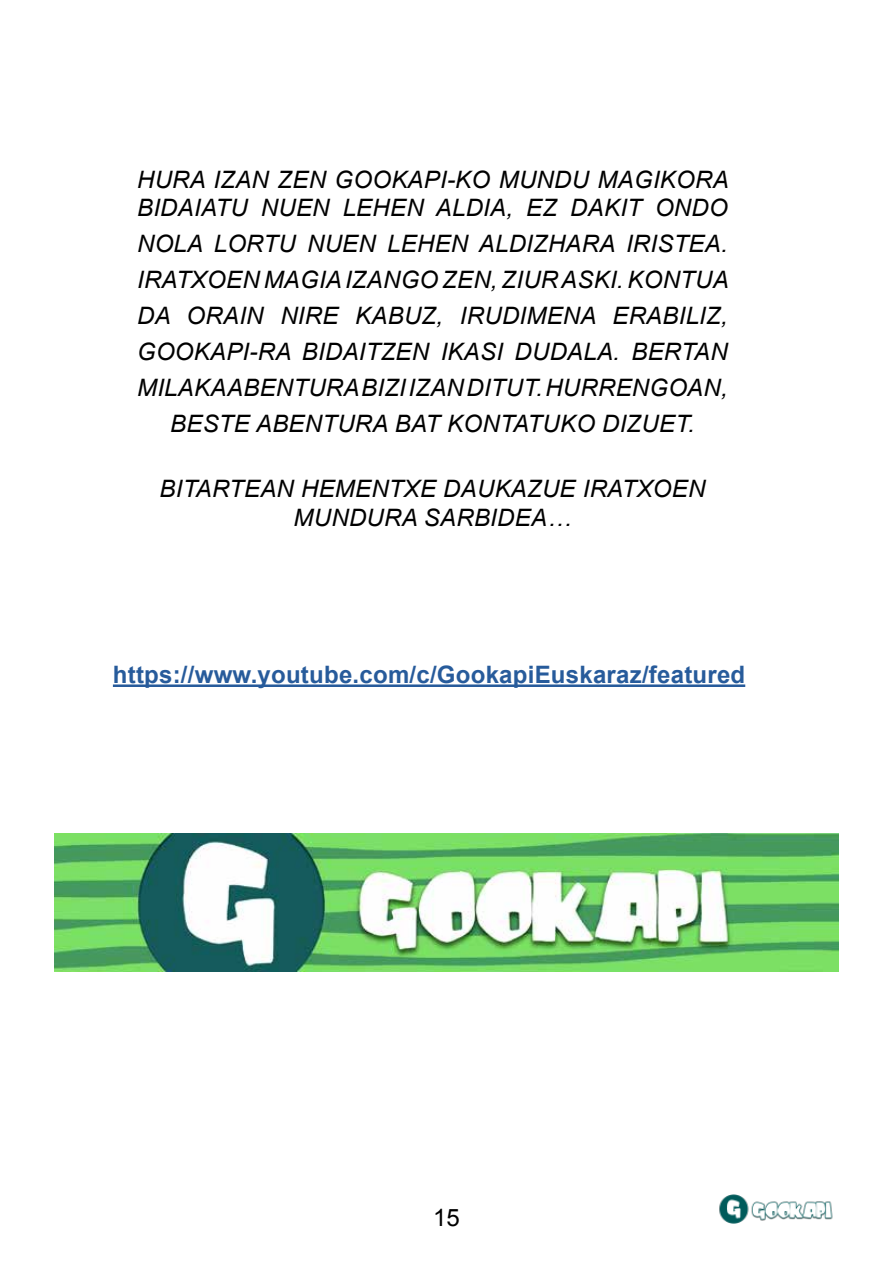
<style>
.page{position:relative;width:893px;height:1263px;background:#fff}
.page>*{position:absolute;margin:0;border:0;box-sizing:border-box;transform-origin:0 0}
.t1{font:italic 24px/36px "Arial";letter-spacing:.01em;color:#000;text-align:center}
.t2{font:700 24px "Arial";letter-spacing:.01em;color:#275b9b}
.t3{font:24px "Arial";color:#000}
</style>
<div class="page">
<img style="left:719px;top:1194px;width:114px;height:30px">
<img style="left:54px;top:833px;width:785px;height:139px">
<hr style="left:113px;top:684px;width:632px;height:3px;background:#275b9b">
<p class="t1" style="left:137px;top:165px;width:593px;line-height:28.8px;text-align:left">HURA IZAN ZEN GOOKAPI-KO MUNDU MAGIKORA<br>BIDAIATU NUEN LEHEN ALDIA, EZ DAKIT ONDO</p>
<p class="t1" style="left:137px;top:226px;width:593px">NOLA LORTU NUEN LEHEN ALDIZHARA IRISTEA.<br>IRATXOEN MAGIA IZANGO ZEN, ZIUR ASKI. KONTUA DA ORAIN NIRE KABUZ, IRUDIMENA ERABILIZ, GOOKAPI-RA BIDAITZEN IKASI DUDALA. BERTAN MILAKA ABENTURA BIZI IZAN DITUT. HURRENGOAN, BESTE ABENTURA BAT KONTATUKO DIZUET.</p>
<p class="t1" style="left:160px;top:475px;width:547px;line-height:28.8px">BITARTEAN HEMENTXE DAUKAZUE IRATXOEN<br>MUNDURA SARBIDEA…</p>
<p class="t2" style="left:113px;top:659px;width:634px">https://www.youtube.com/c/GookapiEuskaraz/featured</p>
<p class="t3" style="left:433px;top:1202px;width:28px">15</p>
</div>
